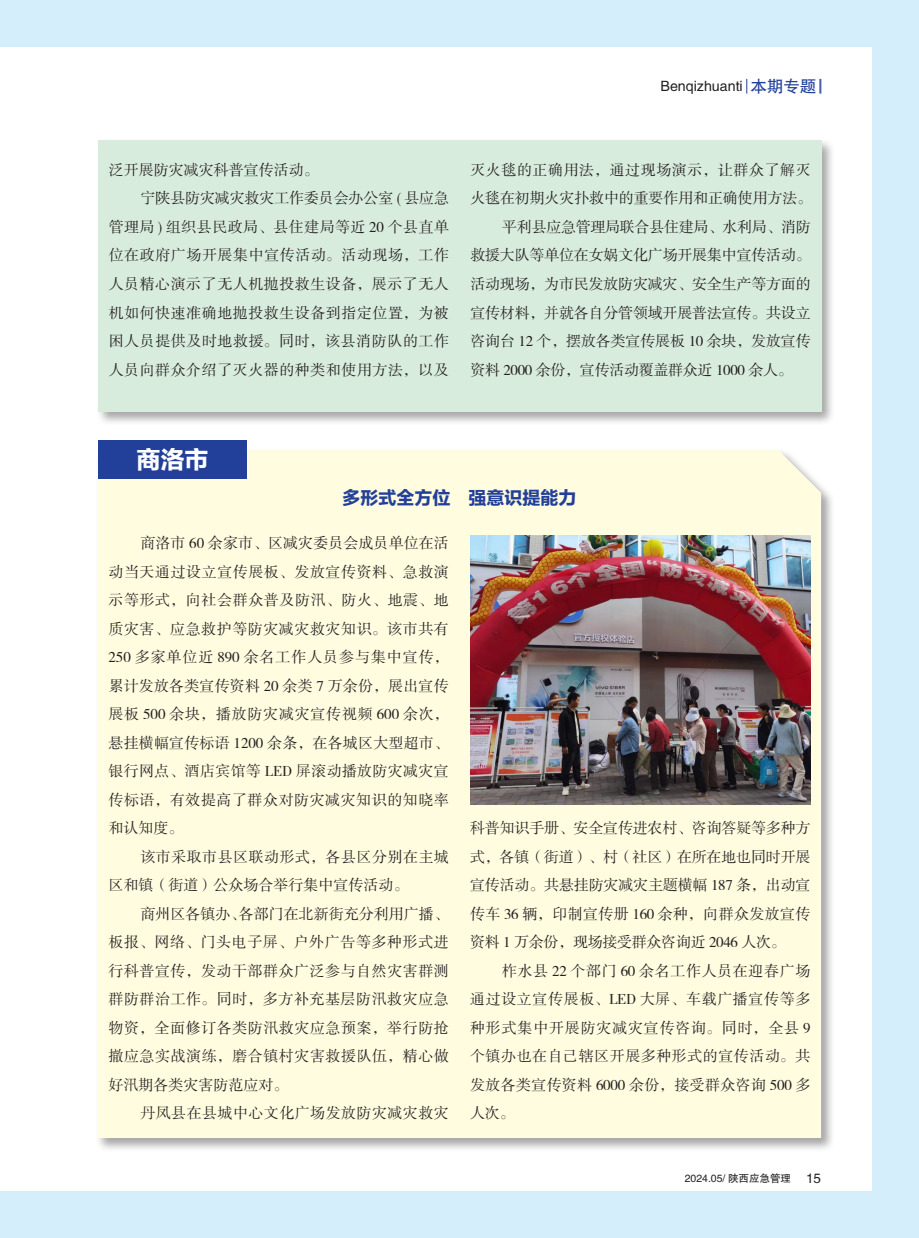
<style>
.page{position:relative;width:919px;height:1238px;background:#fff}
.page>*{position:absolute;margin:0;border:0;box-sizing:border-box;transform-origin:0 0}
.专题二级标题{font:24px "FZLTDHJW GB1 0";color:#fff}
.专题二级标题-2{font:18px "FZLTDHJW GB1 0";color:#223f99}
.t1{font:15px/28.5px "FZSSK GBK1 0";letter-spacing:.025em;color:#231f20;text-align:justify}
.t2{font:15px/28.5px "FZSSK GBK1 0";letter-spacing:-.01em;color:#231f20}
.t3{font:15px "FZSSK GBK1 0";color:#231f20}
.t4{font:14.25px "FZHTK GBK1 0";color:#231f20}
.t5{font:10.5px "FZHTK GBK1 0";color:#231f20}
.s1{font-size:16.5px;color:#223f99}
.s2{font-size:13.5px}
</style>
<div class="page">
<svg style="left:746px;top:79px;width:1px;height:15px"></svg>
<svg style="left:819px;top:79px;width:2px;height:15px"></svg>
<div style="left:0;top:0;width:13px;height:47px;background:#d4effb"></div>
<div style="left:0;top:1191px;width:13px;height:46px;background:#d4effb"></div>
<div style="left:13px;top:0;width:905px;height:47px;background:#d4effb"></div>
<div style="left:13px;top:1191px;width:905px;height:46px;background:#d4effb"></div>
<div style="left:872px;top:0;width:46px;height:1237px;background:#d4effb"></div>
<div style="left:96px;top:138px;width:739px;height:288px;background:#231f20;opacity:.4"></div>
<div style="left:98px;top:140px;width:723px;height:272px;background:#d8ecdd"></div>
<div style="left:96px;top:448px;width:739px;height:704px;background:#231f20;opacity:.4"></div>
<div style="left:98px;top:450px;width:723px;height:687px;background:#fffce0"></div>
<div style="left:98px;top:440px;width:149px;height:38px;background:#223f99"></div>
<img style="left:470px;top:535px;width:340px;height:269px">
<p class="t4" style="left:660px;top:79px;width:158px">Benqizhuanti <span class="s1">本期专题</span></p>
<p class="t3" style="left:109px;top:162px;width:211px">泛开展防灾减灾科普宣传活动。</p>
<p class="t1" style="left:109px;top:185px;width:342px;text-indent:32px">宁陕县防灾减灾救灾工作委员会办公室 ( 县应急管理局 ) 组织县民政局、县住建局等近 20 个县直单位在政府广场开展集中宣传活动。活动现场，工作人员精心演示了无人机抛投救生设备，展示了无人机如何快速准确地抛投救生设备到指定位置，为被困人员提供及时地救援。同时，该县消防队的工作人员向群众介绍了灭火器的种类和使用方法，以及</p>
<p class="t2" style="left:470px;top:156px;width:343px">灭火毯的正确用法，通过现场演示，让群众了解灭火毯在初期火灾扑救中的重要作用和正确使用方法。</p>
<p class="t1" style="left:470px;top:213px;width:342px;text-indent:32px">平利县应急管理局联合县住建局、水利局、消防救援大队等单位在女娲文化广场开展集中宣传活动。活动现场，为市民发放防灾减灾、安全生产等方面的宣传材料，并就各自分管领域开展普法宣传。共设立咨询台 12 个，摆放各类宣传展板 10 余块，发放宣传资料 2000 余份，宣传活动覆盖群众近 1000 余人。</p>
<p class="专题二级标题" style="left:136px;top:446px;width:73px">商洛市</p>
<p class="专题二级标题-2" style="left:342px;top:488px;width:235px">多形式全方位 强意识提能力</p>
<p class="t1" style="left:108px;top:529px;width:342px;text-indent:32px">商洛市 60 余家市、区减灾委员会成员单位在活动当天通过设立宣传展板、发放宣传资料、急救演示等形式，向社会群众普及防汛、防火、地震、地质灾害、应急救护等防灾减灾救灾知识。该市共有250 多家单位近 890 余名工作人员参与集中宣传，累计发放各类宣传资料 20 余类 7 万余份，展出宣传展板 500 余块，播放防灾减灾宣传视频 600 余次，悬挂横幅宣传标语 1200 余条，在各城区大型超市、银行网点、酒店宾馆等 LED 屏滚动播放防灾减灾宣传标语，有效提高了群众对防灾减灾知识的知晓率和认知度。</p>
<p class="t1" style="left:108px;top:843px;width:342px;text-indent:32px">该市采取市县区联动形式，各县区分别在主城区和镇（街道）公众场合举行集中宣传活动。</p>
<p class="t1" style="left:108px;top:900px;width:342px;text-indent:32px">商州区各镇办、各部门在北新街充分利用广播、板报、网络、门头电子屏、户外广告等多种形式进行科普宣传，发动干部群众广泛参与自然灾害群测群防群治工作。同时，多方补充基层防汛救灾应急物资，全面修订各类防汛救灾应急预案，举行防抢撤应急实战演练，磨合镇村灾害救援队伍，精心做好汛期各类灾害防范应对。</p>
<p class="t1" style="left:140px;top:1099px;width:310px">丹凤县在县城中心文化广场发放防灾减灾救灾</p>
<p class="t1" style="left:470px;top:814px;width:342px">科普知识手册、安全宣传进农村、咨询答疑等多种方式，各镇（街道）、村（社区）在所在地也同时开展宣传活动。共悬挂防灾减灾主题横幅 187 条，出动宣传车 36 辆，印制宣传册 160 余种，向群众发放宣传资料 1 万余份，现场接受群众咨询近 2046 人次。</p>
<p class="t1" style="left:470px;top:957px;width:342px;text-indent:32px">柞水县 22 个部门 60 余名工作人员在迎春广场通过设立宣传展板、LED 大屏、车载广播宣传等多种形式集中开展防灾减灾宣传咨询。同时，全县 9个镇办也在自己辖区开展多种形式的宣传活动。共发放各类宣传资料 6000 余份，接受群众咨询 500 多人次。</p>
<p class="t5" style="left:684px;top:1172px;width:138px">2024.05/ 陕西应急管理 <span class="s2">15</span></p>
</div>
